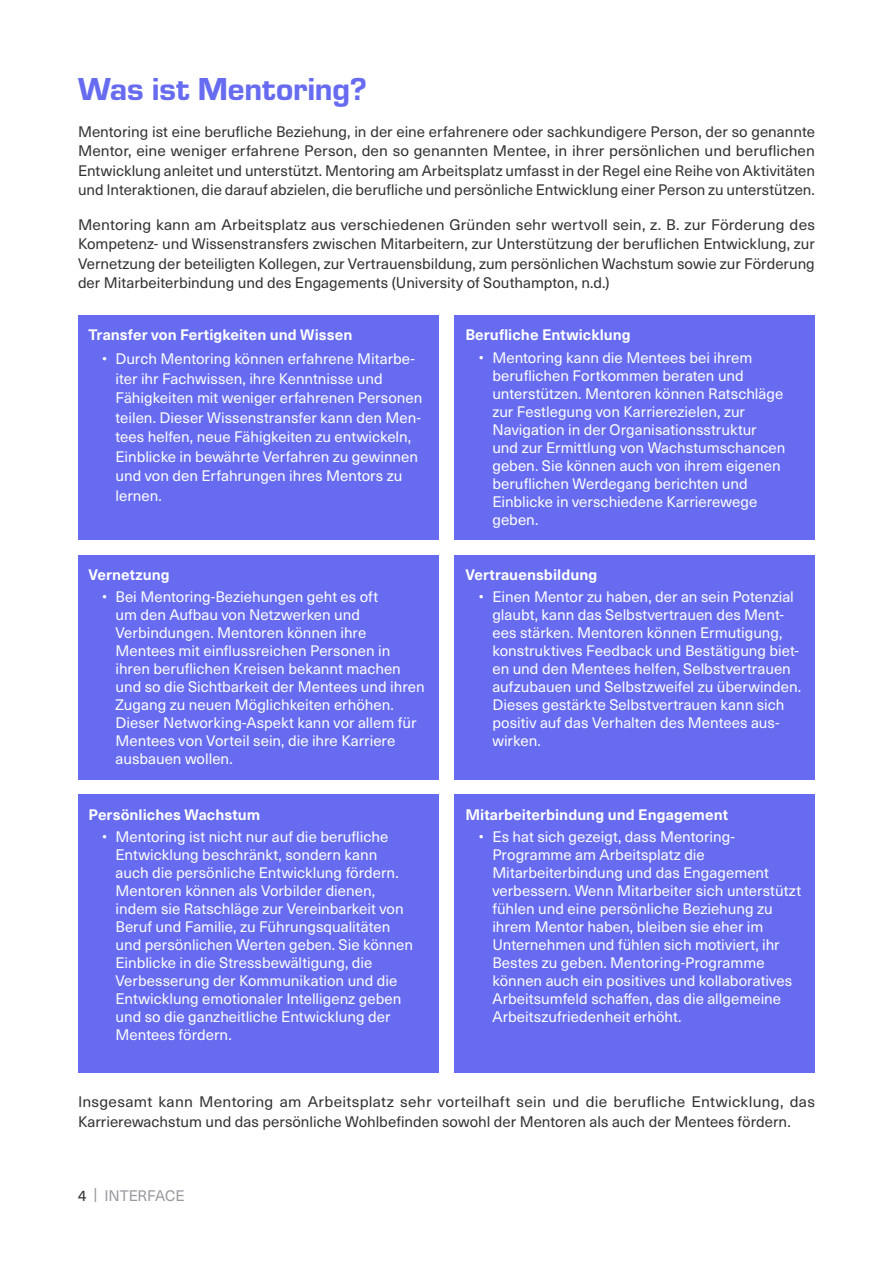
<style>
.page{position:relative;width:893px;height:1263px;background:#fff}
.page>*{position:absolute;margin:0;border:0;box-sizing:border-box;transform-origin:0 0}
.t1{font:33px "Eurostile Hea";letter-spacing:-.01em;color:#666bf0}
.t2{font:15px/18px "Neue Haas Unica W1 G";color:#fff}
.t3{font:15px/19.5px "Neue Haas Unica W1 G";letter-spacing:.005em;color:#323232;text-align:justify}
.t4{font:700 15px "Neue Haas Unica W1 G";letter-spacing:.005em;color:#fff}
.t5{font:15px "Neue Haas Unica W1 G";letter-spacing:-.01em;color:#98999b}
.s1{color:#323232}
</style>
<div class="page">
<div style="left:78px;top:315px;width:360px;height:225px;background:#666bf0"></div>
<div style="left:78px;top:555px;width:360px;height:224px;background:#666bf0"></div>
<div style="left:78px;top:794px;width:360px;height:279px;background:#666bf0"></div>
<div style="left:455px;top:315px;width:360px;height:225px;background:#666bf0"></div>
<div style="left:455px;top:555px;width:360px;height:224px;background:#666bf0"></div>
<div style="left:455px;top:794px;width:360px;height:279px;background:#666bf0"></div>
<h1 class="t1" style="left:78px;top:66px;width:291px">Was ist Mentoring?</h1>
<p class="t3" style="left:78px;top:121px;width:738px">Mentoring ist eine berufliche Beziehung, in der eine erfahrenere oder sachkundigere Person, der so genannte Mentor, eine weniger erfahrene Person, den so genannten Mentee, in ihrer persönlichen und beruflichen Entwicklung anleitet und unterstützt. Mentoring am Arbeitsplatz umfasst in der Regel eine Reihe von Aktivitäten und Interaktionen, die darauf abzielen, die berufliche und persönliche Entwicklung einer Person zu unterstützen.</p>
<p class="t3" style="left:78px;top:214px;width:738px">Mentoring kann am Arbeitsplatz aus verschiedenen Gründen sehr wertvoll sein, z. B. zur Förderung des Kompetenz- und Wissenstransfers zwischen Mitarbeitern, zur Unterstützung der beruflichen Entwicklung, zur Vernetzung der beteiligten Kollegen, zur Vertrauensbildung, zum persönlichen Wachstum sowie zur Förderung der Mitarbeiterbindung und des Engagements (University of Southampton, n.d.)</p>
<p class="t4" style="left:88px;top:323px;width:265px">Transfer von Fertigkeiten und Wissen</p>
<p class="t2" style="left:115px;top:348px;width:308px;line-height:19.5px;text-indent:-13px">• Durch Mentoring können erfahrene Mitarbe&shy;iter ihr Fachwissen, ihre Kenntnisse und Fähigkeiten mit weniger erfahrenen Personen teilen. Dieser Wissenstransfer kann den Men&shy;tees helfen, neue Fähigkeiten zu entwickeln, Einblicke in bewährte Verfahren zu gewinnen und von den Erfahrungen ihres Mentors zu lernen.</p>
<p class="t4" style="left:88px;top:563px;width:83px">Vernetzung</p>
<p class="t2" style="left:116px;top:587px;width:311px;text-indent:-14px">• Bei Mentoring-Beziehungen geht es oft<br>um den Aufbau von Netzwerken und Verbindungen. Mentoren können ihre Mentees mit einflussreichen Personen in ihren beruflichen Kreisen bekannt machen und so die Sichtbarkeit der Mentees und ihren Zugang zu neuen Möglichkeiten erhöhen.<br>Dieser Networking-Aspekt kann vor allem für Mentees von Vorteil sein, die ihre Karriere ausbauen wollen.</p>
<p class="t4" style="left:88px;top:803px;width:173px">Persönliches Wachstum</p>
<p class="t2" style="left:116px;top:827px;width:299px;text-indent:-14px">• Mentoring ist nicht nur auf die berufliche Entwicklung beschränkt, sondern kann auch die persönliche Entwicklung fördern.<br>Mentoren können als Vorbilder dienen, indem sie Ratschläge zur Vereinbarkeit von Beruf und Familie, zu Führungsqualitäten und persönlichen Werten geben. Sie können Einblicke in die Stressbewältigung, die Verbesserung der Kommunikation und die Entwicklung emotionaler Intelligenz geben und so die ganzheitliche Entwicklung der Mentees fördern.</p>
<p class="t4" style="left:465px;top:323px;width:167px">Berufliche Entwicklung</p>
<p class="t2" style="left:492px;top:348px;width:295px;text-indent:-14px">• Mentoring kann die Mentees bei ihrem beruflichen Fortkommen beraten und unterstützen. Mentoren können Ratschläge zur Festlegung von Karrierezielen, zur Navigation in der Organisationsstruktur und zur Ermittlung von Wachstumschancen geben. Sie können auch von ihrem eigenen beruflichen Werdegang berichten und Einblicke in verschiedene Karrierewege geben.</p>
<p class="t4" style="left:465px;top:563px;width:133px">Vertrauensbildung</p>
<p class="t2" style="left:492px;top:587px;width:310px;text-indent:-14px">• Einen Mentor zu haben, der an sein Potenzial glaubt, kann das Selbstvertrauen des Ment&shy;ees stärken. Mentoren können Ermutigung, konstruktives Feedback und Bestätigung biet&shy;en und den Mentees helfen, Selbstvertrauen aufzubauen und Selbstzweifel zu überwinden.<br>Dieses gestärkte Selbstvertrauen kann sich positiv auf das Verhalten des Mentees aus&shy;wirken.</p>
<p class="t4" style="left:465px;top:803px;width:264px">Mitarbeiterbindung und Engagement</p>
<p class="t2" style="left:492px;top:827px;width:310px;text-indent:-14px">• Es hat sich gezeigt, dass Mentoring-Programme am Arbeitsplatz die Mitarbeiterbindung und das Engagement verbessern. Wenn Mitarbeiter sich unterstützt fühlen und eine persönliche Beziehung zu ihrem Mentor haben, bleiben sie eher im Unternehmen und fühlen sich motiviert, ihr Bestes zu geben. Mentoring-Programme können auch ein positives und kollaboratives Arbeitsumfeld schaffen, das die allgemeine Arbeitszufriedenheit erhöht.</p>
<p class="t3" style="left:78px;top:1091px;width:738px">Insgesamt kann Mentoring am Arbeitsplatz sehr vorteilhaft sein und die berufliche Entwicklung, das<br>Karrierewachstum und das persönliche Wohlbefinden sowohl der Mentoren als auch der Mentees fördern.</p>
<p class="t5" style="left:78px;top:1185px;width:108px"><span class="s1">4</span> | INTERFACE</p>
</div>
